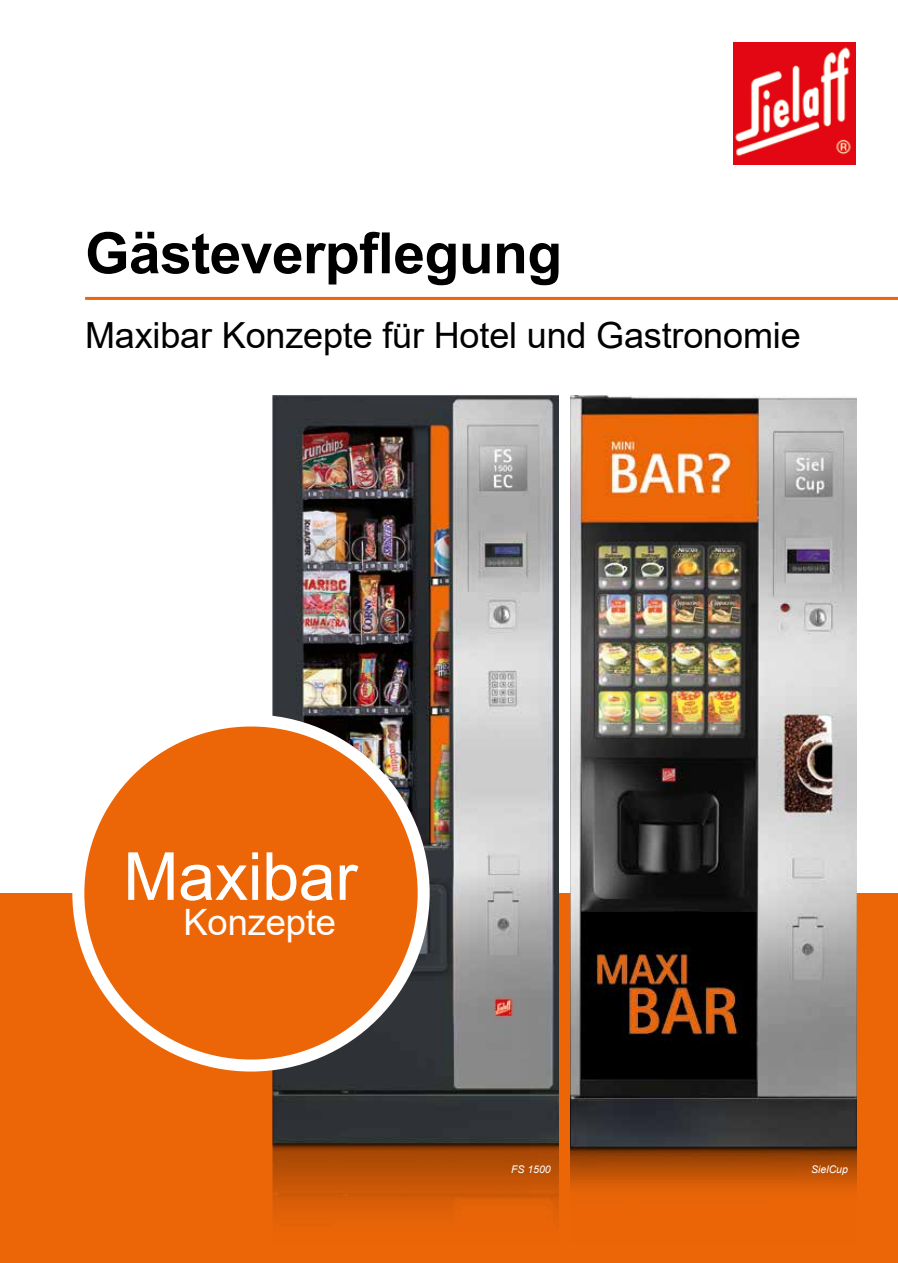
<style>
.page{position:relative;width:898px;height:1263px;background:#fff}
.page>*{position:absolute;margin:0;border:0;box-sizing:border-box;transform-origin:0 0}
.t1{font:66.3px "Arial";letter-spacing:-.005em;color:#fff}
.t2{font:700 57px "Arial";letter-spacing:-.01em;color:#000}
.t3{font:36.3px "Arial";letter-spacing:-.005em;color:#fff}
.t4{font:36px "Arial";letter-spacing:-.005em;color:#000}
.t5{font:italic 10.5px "Arial";color:#fff}
</style>
<div class="page">
<div style="left:0;top:893px;width:897px;height:370px;background:#ec6608"></div>
<img style="left:272px;top:395px;width:286px;height:825px">
<img style="left:273px;top:395px;width:285px;height:748px">
<img style="left:570px;top:1147px;width:286px;height:42px">
<img style="left:570px;top:395px;width:286px;height:752px">
<img style="left:733px;top:43px;width:122px;height:121px">
<hr style="left:85px;top:297px;width:812px;height:3px;background:#ec6608">
<div style="left:78px;top:720px;width:345px;height:345px;background:#ec6608;border-radius:50%"></div>
<div style="left:72px;top:714px;width:357px;height:357px;border:12px solid #fff;border-radius:50%"></div>
<h2 class="t2" style="left:85px;top:213px;width:478px">Gästeverpflegung</h2>
<p class="t4" style="left:85px;top:310px;width:716px">Maxibar Konzepte für Hotel und Gastronomie</p>
<h1 class="t1" style="left:123px;top:831px;width:236px">Maxibar</h1>
<p class="t3" style="left:183px;top:898px;width:154px">Konzepte</p>
<p class="t5" style="left:511px;top:1162px;width:41px">FS 1500</p>
<p class="t5" style="left:810px;top:1162px;width:38px">SielCup</p>
</div>
